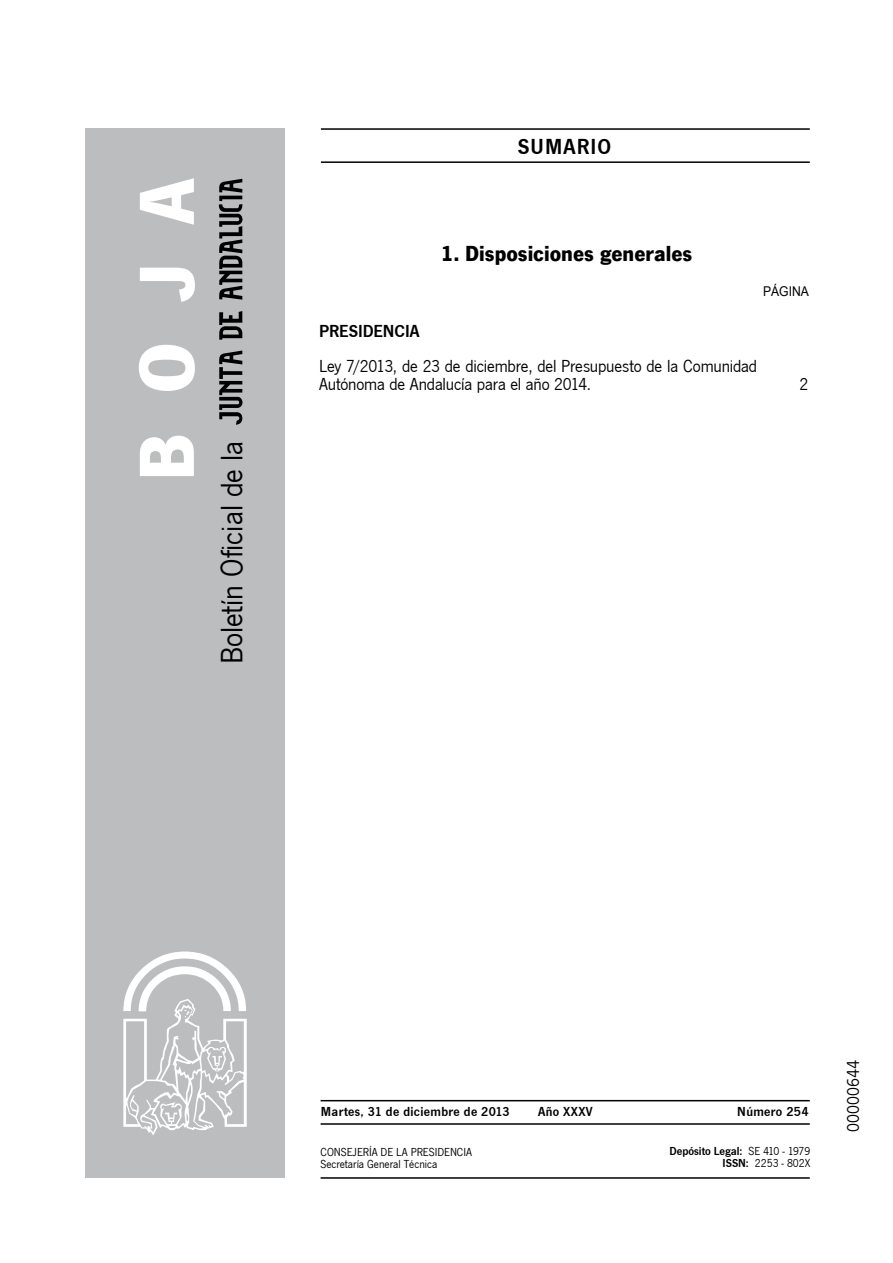
<style>
.page{position:relative;width:893px;height:1263px;background:#fff}
.page>*{position:absolute;margin:0;border:0;box-sizing:border-box;transform-origin:0 0}
.t1{font:700 81px "News Got T";color:#fff}
.t2{font:31.95px "News Got T";color:#000}
.t3{font:700 22.5px "News Got T";color:#000}
.t4{font:600 22.5px "News Got T";letter-spacing:.05em;color:#000}
.t5{font:18px/18px "News Got T";letter-spacing:-.01em;color:#000}
.t6{font:600 18px "News Got T";letter-spacing:-.01em;color:#000}
.t7{font:600 13.5px "News Got T";letter-spacing:.025em;color:#000}
.t8{font:13.5px "Arial";color:#000;scale:.9 1}
.t9{font:12px/12px "News Got T";color:#000}
.t10{font:600 12px/12px "News Got T";color:#000;text-align:right}
.s1{font-weight:400}
</style>
<div class="page">
<hr style="left:321px;top:128px;width:488px;height:2px;background:#000">
<hr style="left:321px;top:161px;width:488px;height:2px;background:#000">
<div style="left:85px;top:128px;width:200px;height:1050px;background:#bcbdbe"></div>
<svg style="left:219px;top:351px;width:23px;height:74px"></svg>
<svg style="left:219px;top:311px;width:23px;height:29px"></svg>
<svg style="left:219px;top:179px;width:23px;height:121px"></svg>
<svg style="left:123px;top:952px;width:124px;height:183px"></svg>
<hr style="left:320px;top:1100px;width:489px;height:1px;background:#000">
<hr style="left:320px;top:1177px;width:489px;height:2px;background:#000">
<hr style="left:320px;top:1123px;width:489px;height:2px;background:#000">
<h1 class="t1" style="left:119px;top:481px;width:305px;rotate:-90deg">BOJA</h1>
<h2 class="t2" style="left:214px;top:664px;width:225px;rotate:-90deg">Boletín Oficial de la</h2>
<p class="t4" style="left:517px;top:134px;width:95px">SUMARIO</p>
<p class="t3" style="left:440px;top:240px;width:253px">1. Disposiciones generales</p>
<p class="t8" style="left:763px;top:282px;width:53px">PÁGINA</p>
<p class="t6" style="left:319px;top:321px;width:94px">Presidencia</p>
<p class="t5" style="left:319px;top:357px;width:439px">Ley 7/2013, de 23 de diciembre, del Presupuesto de la Comunidad<br>Autónoma de Andalucía para el año 2014.</p>
<p class="t5" style="left:799px;top:375px;width:10px">2</p>
<p class="t7" style="left:321px;top:1104px;width:190px">Martes, 31 de diciembre de 2013</p>
<p class="t7" style="left:538px;top:1104px;width:56px">Año XXXV</p>
<p class="t7" style="left:737px;top:1104px;width:73px">Número 254</p>
<p class="t9" style="left:320px;top:1146px;width:153px">CONSEJERÍA DE LA PRESIDENCIA<br>Secretaría General Técnica</p>
<p class="t10" style="left:669px;top:1145px;width:142px">Depósito Legal: <span class="s1">SE 410 - 1979<br></span>ISSN: <span class="s1">2253 - 802X</span></p>
<p class="t5" style="left:844px;top:1132px;width:73px;rotate:-90deg">00000644</p>
</div>
